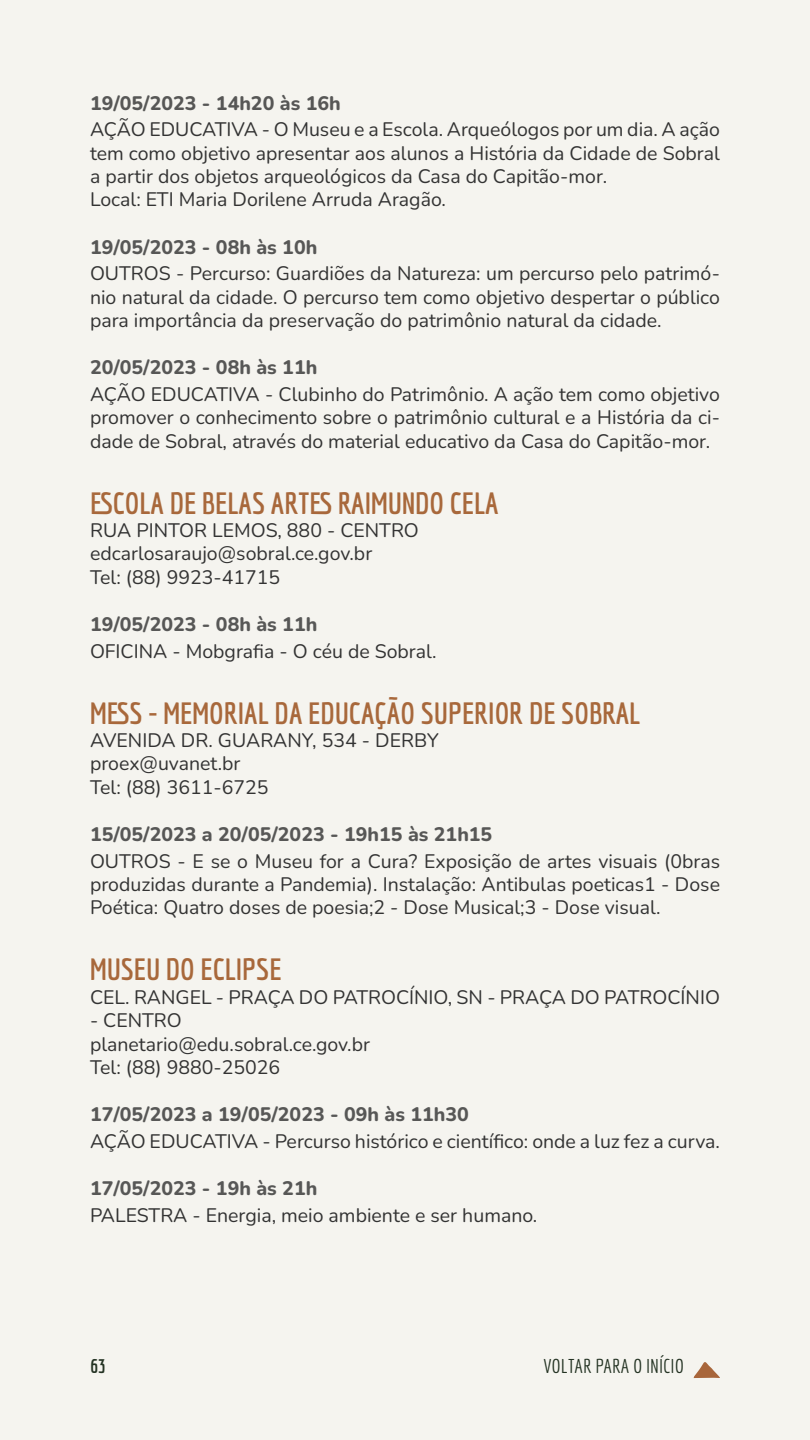
<style>
.page{position:relative;width:810px;height:1440px;background:#f5f4ef}
.page>*{position:absolute;margin:0;border:0;box-sizing:border-box;transform-origin:0 0}
.t1{font:700 30px "Economica";color:#a8683b}
.t2{font:19.5px/23.4px "Nunito";color:#333}
.t3{font:800 19.5px "Nunito";color:#575756}
.t4{font:19.5px "Economica";color:#243323}
.t5{font:700 19.5px "Economica";color:#243323}
</style>
<div class="page">
<svg style="left:694px;top:1362px;width:26px;height:16px"></svg>
<p class="t3" style="left:90px;top:89px;width:252px">19/05/2023 - 14h20 às 16h</p>
<p class="t2" style="left:90px;top:117px;width:632px">AÇÃO EDUCATIVA - O Museu e a Escola. Arqueólogos por um dia. A ação tem como objetivo apresentar aos alunos a História da Cidade de Sobral a partir dos objetos arqueológicos da Casa do Capitão-mor.<br>Local: ETI Maria Dorilene Arruda Aragão.</p>
<p class="t3" style="left:90px;top:233px;width:229px">19/05/2023 - 08h às 10h</p>
<p class="t2" style="left:90px;top:261px;width:632px;text-align:justify">OUTROS - Percurso: Guardiões da Natureza: um percurso pelo patrimó&shy;nio natural da cidade. O percurso tem como objetivo despertar o público para importância da preservação do patrimônio natural da cidade.</p>
<p class="t3" style="left:90px;top:354px;width:229px">20/05/2023 - 08h às 11h</p>
<p class="t2" style="left:90px;top:382px;width:632px;text-align:justify">AÇÃO EDUCATIVA - Clubinho do Patrimônio. A ação tem como objetivo promover o conhecimento sobre o patrimônio cultural e a História da ci&shy;dade de Sobral, através do material educativo da Casa do Capitão-mor.</p>
<h1 class="t1" style="left:90px;top:485px;width:410px">ESCOLA DE BELAS ARTES RAIMUNDO CELA</h1>
<p class="t2" style="left:90px;top:518px;width:330px">RUA PINTOR LEMOS, 880 - CENTRO edcarlosaraujo@sobral.ce.gov.br<br>Tel: (88) 9923-41715</p>
<p class="t3" style="left:90px;top:611px;width:229px">19/05/2023 - 08h às 11h</p>
<p class="t2" style="left:90px;top:638px;width:348px">OFICINA - Mobgrafia - O céu de Sobral.</p>
<h1 class="t1" style="left:90px;top:695px;width:552px">MESS - MEMORIAL DA EDUCAÇÃO SUPERIOR DE SOBRAL</h1>
<p class="t2" style="left:90px;top:728px;width:350px">AVENIDA DR. GUARANY, 534 - DERBY proex@uvanet.br<br>Tel: (88) 3611-6725</p>
<p class="t3" style="left:90px;top:821px;width:404px">15/05/2023 a 20/05/2023 - 19h15 às 21h15</p>
<p class="t2" style="left:90px;top:848px;width:632px;text-align:justify">OUTROS - E se o Museu for a Cura? Exposição de artes visuais (0bras produzidas durante a Pandemia). Instalação: Antibulas poeticas1 - Dose Poética: Quatro doses de poesia;2 - Dose Musical;3 - Dose visual.</p>
<h1 class="t1" style="left:90px;top:952px;width:193px">MUSEU DO ECLIPSE</h1>
<p class="t2" style="left:90px;top:985px;width:632px">CEL. RANGEL - PRAÇA DO PATROCÍNIO, SN - PRAÇA DO PATROCÍNIO</p>
<p class="t2" style="left:90px;top:1008px;width:282px">- CENTRO planetario@edu.sobral.ce.gov.br<br>Tel: (88) 9880-25026</p>
<p class="t3" style="left:90px;top:1101px;width:380px">17/05/2023 a 19/05/2023 - 09h às 11h30</p>
<p class="t2" style="left:90px;top:1129px;width:632px">AÇÃO EDUCATIVA - Percurso histórico e científico: onde a luz fez a curva.</p>
<p class="t3" style="left:90px;top:1175px;width:229px">17/05/2023 - 19h às 21h</p>
<p class="t2" style="left:90px;top:1202px;width:449px">PALESTRA - Energia, meio ambiente e ser humano.</p>
<p class="t5" style="left:90px;top:1354px;width:17px">63</p>
<p class="t4" style="left:544px;top:1354px;width:142px">VOLTAR PARA O INÍCIO</p>
</div>
